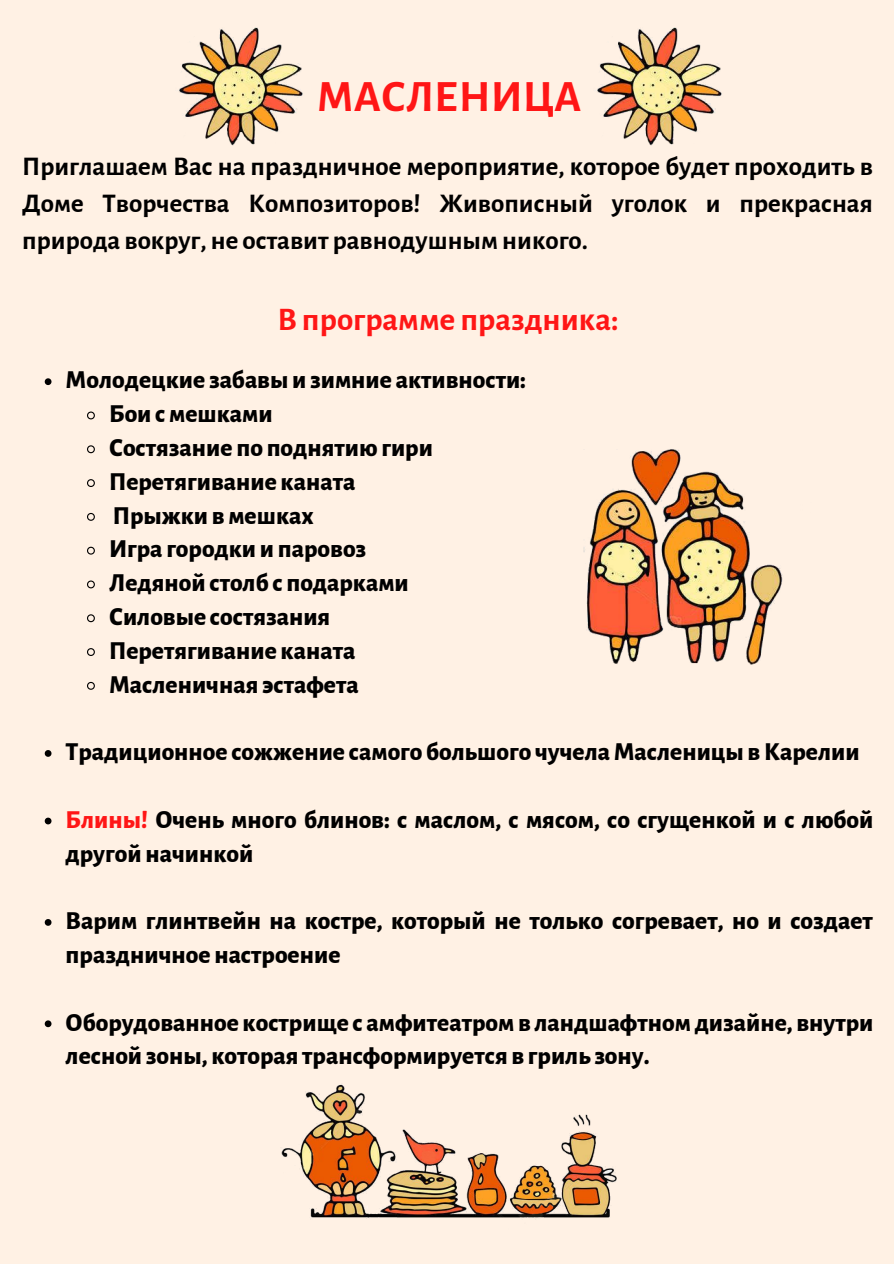
<style>
.page{position:relative;width:894px;height:1264px;background:#fff}
.page>*{position:absolute;margin:0;border:0;box-sizing:border-box;transform-origin:0 0}
.t1{font:700 45px "Alegreya Sans";color:#ff1616}
.t2{font:700 33px "Alegreya Sans";color:#ff1616}
.t3{font:700 27px/37.2px "Alegreya Sans";color:#000;text-align:justify}
.t4{font:800 25.5px/33.8px "Alegreya Sans";color:#000}
.s1{color:#ff1616}
</style>
<div class="page">
<div style="left:0;top:0;width:893px;height:1263px;background:#fff1e4"></div>
<svg style="left:45px;top:378px;width:6px;height:7px"></svg>
<svg style="left:87px;top:411px;width:8px;height:9px"></svg>
<svg style="left:87px;top:445px;width:8px;height:9px"></svg>
<svg style="left:87px;top:479px;width:8px;height:8px"></svg>
<svg style="left:87px;top:512px;width:8px;height:9px"></svg>
<svg style="left:87px;top:546px;width:8px;height:9px"></svg>
<svg style="left:87px;top:580px;width:8px;height:9px"></svg>
<svg style="left:87px;top:614px;width:8px;height:9px"></svg>
<svg style="left:87px;top:648px;width:8px;height:8px"></svg>
<svg style="left:87px;top:681px;width:8px;height:9px"></svg>
<svg style="left:45px;top:750px;width:6px;height:6px"></svg>
<svg style="left:45px;top:817px;width:6px;height:7px"></svg>
<svg style="left:45px;top:919px;width:6px;height:6px"></svg>
<svg style="left:45px;top:1020px;width:6px;height:7px"></svg>
<img style="left:583px;top:449px;width:200px;height:216px">
<img style="left:179px;top:27px;width:124px;height:119px">
<img style="left:597px;top:27px;width:125px;height:119px">
<img style="left:281px;top:1084px;width:336px;height:136px">
<p class="t1" style="left:317px;top:75px;width:266px">МАСЛЕНИЦА</p>
<p class="t3" style="left:22px;top:148px;width:852px">Приглашаем Вас на праздничное мероприятие, которое будет проходить в Доме Творчества Композиторов! Живописный уголок и прекрасная природа вокруг, не оставит равнодушнымникого.</p>
<p class="t2" style="left:277px;top:303px;width:342px">В программе праздника:</p>
<p class="t4" style="left:66px;top:364px;width:462px">Молодецкие забавы и зимние активности:</p>
<p class="t4" style="left:109px;top:398px;width:165px">Бои смешками</p>
<p class="t4" style="left:109px;top:431px;width:325px">Состязание по поднятиюгири</p>
<p class="t4" style="left:109px;top:465px;width:248px">Перетягивание каната</p>
<p class="t4" style="left:113px;top:499px;width:202px">Прыжки вмешках</p>
<p class="t4" style="left:109px;top:533px;width:258px">Игра городки и паровоз</p>
<p class="t4" style="left:109px;top:566px;width:301px">Ледяной столб с подарками</p>
<p class="t4" style="left:109px;top:600px;width:223px">Силовые состязания</p>
<p class="t4" style="left:109px;top:634px;width:248px">Перетягивание каната</p>
<p class="t4" style="left:109px;top:668px;width:251px">Масленичная эстафета</p>
<p class="t4" style="left:66px;top:735px;width:795px">Традиционное сожжение самого большого чучела Масленицы вКарелии</p>
<p class="t4" style="left:66px;top:803px;width:809px"><span class="s1">Блины!</span> Очень много блинов: с маслом, с мясом, со сгущенкой и с любой другой начинкой</p>
<p class="t4" style="left:66px;top:904px;width:808px">Варим глинтвейн на костре, который не только согревает, но и создает праздничное настроение</p>
<p class="t4" style="left:66px;top:1006px;width:809px">Оборудованное кострище с амфитеатромв ландшафтномдизайне, внутри лесной зоны, которая трансформируется в гриль зону.</p>
</div>
